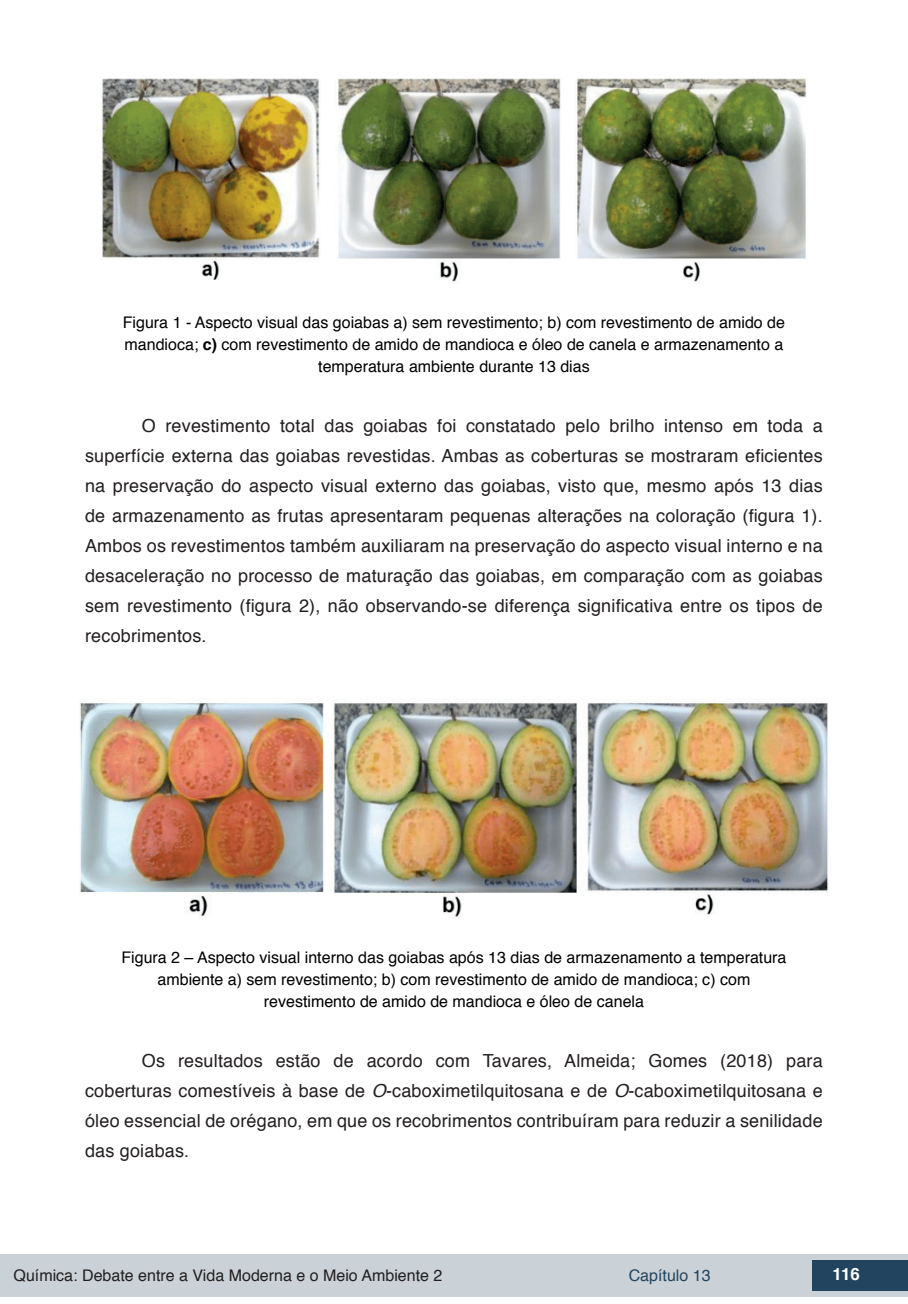
<style>
.page{position:relative;width:908px;height:1304px;background:#fff}
.page>*{position:absolute;margin:0;border:0;box-sizing:border-box;transform-origin:0 0}
.t1{font:18px/30px "Helvetica";letter-spacing:.01em;color:#231f20;text-align:justify}
.t2{font:700 16.8px "Helvetica";color:#fff}
.t3{font:16px/22px "Helvetica";color:#000;text-align:center}
.t4{font:16px "Helvetica";color:#231f20}
.t5{font:16px "Helvetica";color:#23445f}
.s1{font-weight:700}
.s2{font-style:italic}
</style>
<div class="page">
<div style="left:0;top:1254px;width:906px;height:43px;background:#cad2d7"></div>
<div style="left:812px;top:1261px;width:95px;height:30px;background:#23445f"></div>
<img style="left:101px;top:78px;width:707px;height:204px">
<img style="left:79px;top:702px;width:749px;height:215px">
<p class="t3" style="left:123px;top:312px;width:663px">Figura 1 - Aspecto visual das goiabas a) sem revestimento; b) com revestimento de amido de mandioca; <span class="s1">c)</span> com revestimento de amido de mandioca e óleo de canela e armazenamento a temperatura ambiente durante 13 dias</p>
<p class="t1" style="left:85px;top:411px;width:738px;text-indent:57px">O revestimento total das goiabas foi constatado pelo brilho intenso em toda a superfície externa das goiabas revestidas. Ambas as coberturas se mostraram eficientes na preservação do aspecto visual externo das goiabas, visto que, mesmo após 13 dias de armazenamento as frutas apresentaram pequenas alterações na coloração (figura 1).<br>Ambos os revestimentos também auxiliaram na preservação do aspecto visual interno e na desaceleração no processo de maturação das goiabas, em comparação com as goiabas sem revestimento (figura 2), não observando-se diferença significativa entre os tipos de recobrimentos.</p>
<p class="t3" style="left:121px;top:947px;width:666px">Figura 2 – Aspecto visual interno das goiabas após 13 dias de armazenamento a temperatura ambiente a) sem revestimento; b) com revestimento de amido de mandioca; c) com revestimento de amido de mandioca e óleo de canela</p>
<p class="t1" style="left:85px;top:1047px;width:738px;text-indent:57px">Os resultados estão de acordo com Tavares, Almeida; Gomes (2018) para coberturas comestíveis à base de <span class="s2">O</span>-caboximetilquitosana e de <span class="s2">O</span>-caboximetilquitosana e óleo essencial de orégano, em que os recobrimentos contribuíram para reduzir a senilidade das goiabas.</p>
<p class="t4" style="left:14px;top:1263px;width:430px">Química: Debate entre a Vida Moderna e o Meio Ambiente 2</p>
<p class="t5" style="left:628px;top:1263px;width:83px">Capítulo 13</p>
<p class="t2" style="left:832px;top:1261px;width:29px">116</p>
</div>
